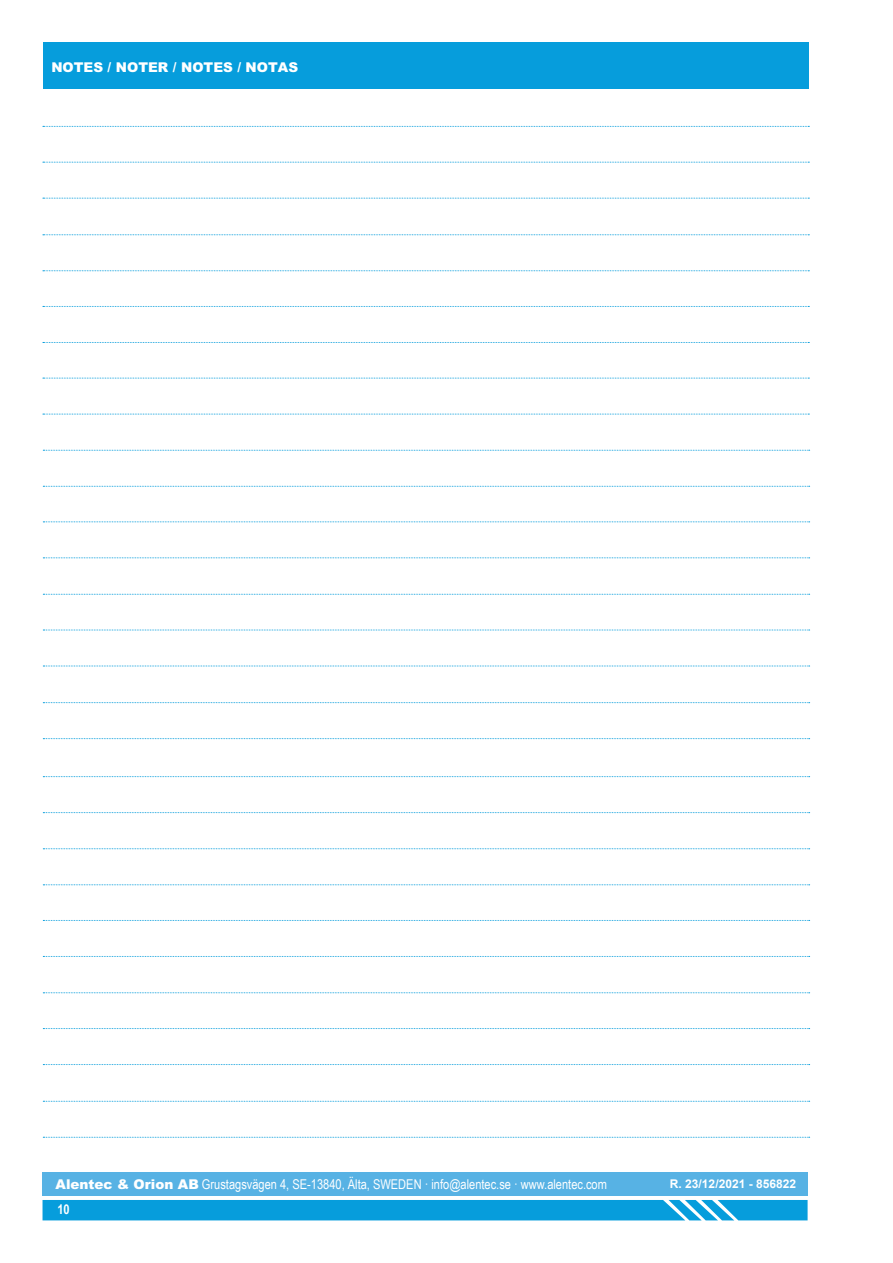
<style>
.page{position:relative;width:893px;height:1263px;background:#fff}
.page>*{position:absolute;margin:0;border:0;box-sizing:border-box;transform-origin:0 0}
.t1{font:13.5px "Arial Narrow";color:#fff}
.t2{font:900 13.5px "M Arial";color:#fff}
.t3{font:700 13.5px "Arial Narrow";color:#fff}
.t4{font:700 12px "Arial";color:#fff}
.s1{font-family:"M Arial";font-weight:900}
</style>
<div class="page">
<div style="left:43px;top:1172px;width:765px;height:24px;background:#57b2e4"></div>
<div style="left:43px;top:1200px;width:765px;height:20px;background:#069ddc"></div>
<div style="left:43px;top:43px;width:765px;height:46px;background:#069ddc"></div>
<svg style="left:43px;top:126px;width:766px;height:1px"></svg>
<svg style="left:43px;top:162px;width:766px;height:1px"></svg>
<svg style="left:43px;top:198px;width:766px;height:1px"></svg>
<svg style="left:43px;top:234px;width:766px;height:1px"></svg>
<svg style="left:43px;top:270px;width:766px;height:1px"></svg>
<svg style="left:43px;top:342px;width:766px;height:1px"></svg>
<svg style="left:43px;top:378px;width:766px;height:1px"></svg>
<svg style="left:43px;top:414px;width:766px;height:1px"></svg>
<svg style="left:43px;top:306px;width:766px;height:1px"></svg>
<svg style="left:43px;top:486px;width:767px;height:1px"></svg>
<svg style="left:43px;top:521px;width:767px;height:1px"></svg>
<svg style="left:43px;top:557px;width:767px;height:1px"></svg>
<svg style="left:43px;top:450px;width:767px;height:1px"></svg>
<svg style="left:43px;top:594px;width:767px;height:1px"></svg>
<svg style="left:43px;top:630px;width:767px;height:1px"></svg>
<svg style="left:43px;top:666px;width:767px;height:1px"></svg>
<svg style="left:43px;top:702px;width:767px;height:1px"></svg>
<svg style="left:43px;top:738px;width:767px;height:1px"></svg>
<svg style="left:43px;top:776px;width:767px;height:1px"></svg>
<svg style="left:43px;top:812px;width:767px;height:1px"></svg>
<svg style="left:43px;top:884px;width:767px;height:1px"></svg>
<svg style="left:43px;top:920px;width:767px;height:1px"></svg>
<svg style="left:43px;top:956px;width:767px;height:1px"></svg>
<svg style="left:43px;top:848px;width:767px;height:1px"></svg>
<svg style="left:43px;top:992px;width:767px;height:1px"></svg>
<svg style="left:43px;top:1028px;width:767px;height:1px"></svg>
<svg style="left:43px;top:1064px;width:767px;height:1px"></svg>
<svg style="left:43px;top:1101px;width:767px;height:1px"></svg>
<svg style="left:43px;top:1137px;width:767px;height:1px"></svg>
<p class="t2" style="left:51px;top:58px;width:248px">NOTES / NOTER / NOTES / NOTAS</p>
<p class="t1" style="left:56px;top:1174px;width:553px"><span class="s1">Alentec &amp; Orion AB</span> Grustagsvägen 4, SE-13840, Älta, SWEDEN · info@alentec.se · www.alentec.com</p>
<p class="t4" style="left:670px;top:1176px;width:128px">R. 23/12/2021 - 856822</p>
<p class="t3" style="left:57px;top:1199px;width:14px">10</p>
</div>
